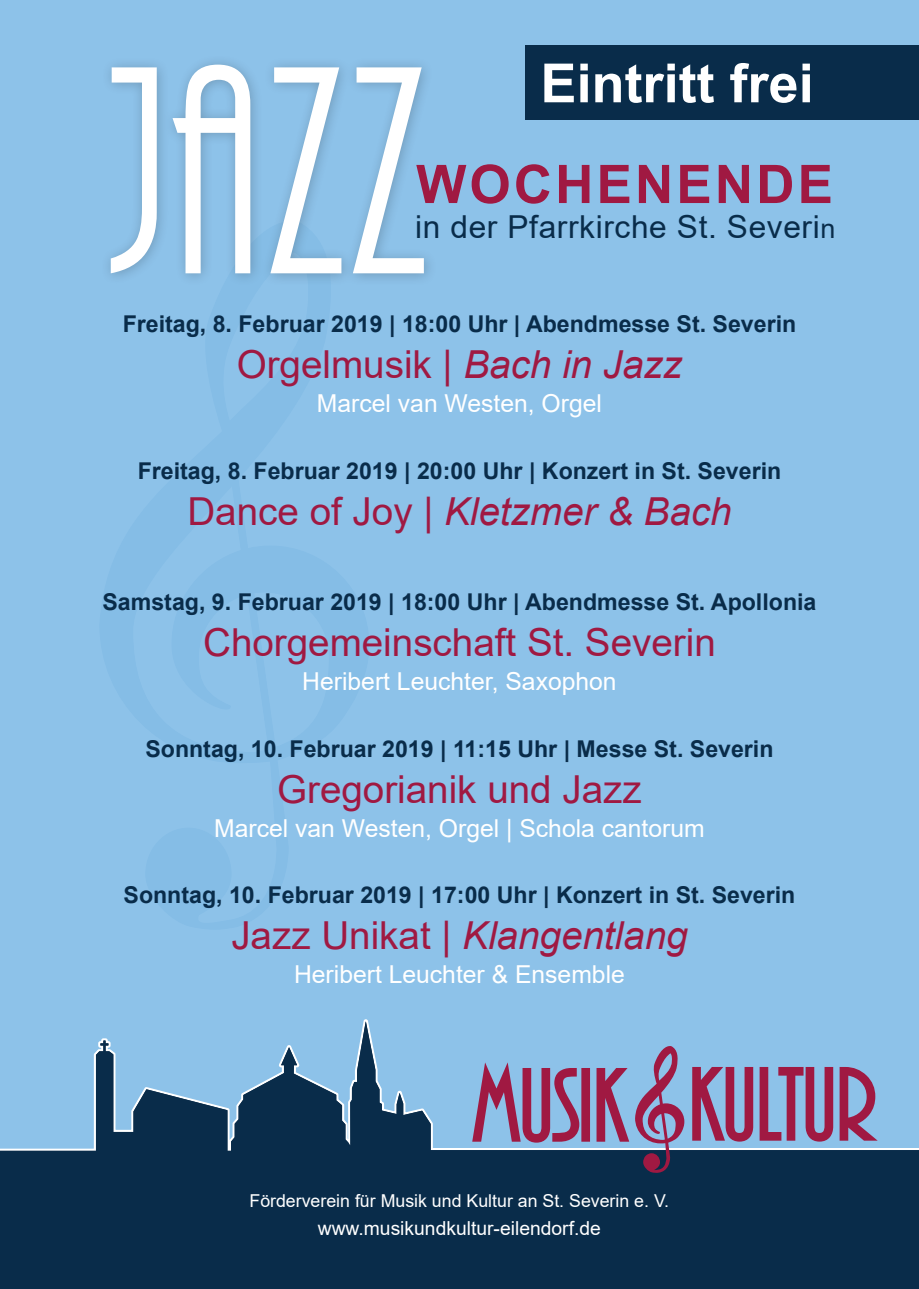
<style>
.page{position:relative;width:919px;height:1289px;background:#fff}
.page>*{position:absolute;margin:0;border:0;box-sizing:border-box;transform-origin:0 0}
.t1{font:308.55px "ARBONNIE";color:#fff}
.t2{font:700 54px "Arial";color:#fff}
.t3{font:700 53.25px "Arial";letter-spacing:.055em;color:#a01942}
.t4{font:38.55px "Arial";color:#a01942}
.t5{font:italic 38.55px "Arial";color:#a01942}
.t6{font:31.65px "Arial";letter-spacing:.02em;color:#092c4a}
.t7{font:24.75px "Arial";color:#fff}
.t8{font:700 23.1px "Arial";color:#092c4a}
.t9{font:19.35px "Arial";color:#fff}
.t10{font:17.7px "Arial";color:#fff}
.s1{font-size:27px}
.s2{font-style:italic}
.s3{font-style:normal}
</style>
<div class="page">
<div style="left:0;top:0;width:918px;height:1288px;background:#8dc2e9"></div>
<svg style="left:0;top:1021px;width:918px;height:267px;fill:#092c4a"></svg>
<svg style="left:472px;top:1062px;width:118px;height:80px"></svg>
<svg style="left:596px;top:1067px;width:33px;height:74px"></svg>
<svg style="left:635px;top:1044px;width:49px;height:128px"></svg>
<svg style="left:692px;top:1066px;width:61px;height:75px"></svg>
<svg style="left:759px;top:1066px;width:74px;height:75px"></svg>
<svg style="left:839px;top:1066px;width:38px;height:74px"></svg>
<div style="left:525px;top:46px;width:393px;height:74px;background:#092c4a"></div>
<hr style="left:369px;top:221px;width:1px;height:710px;background:#6fb0e1">
<div style="left:100px;top:54px;width:337px;height:233px;background:#231f20;opacity:.24"></div>
<p class="t2" style="left:540px;top:45px;width:275px">Eintritt frei</p>
<p class="t1" style="left:111px;top:16px;width:321px">JAZZ</p>
<p class="t3" style="left:416px;top:147px;width:418px">WOCHENENDE</p>
<p class="t6" style="left:415px;top:205px;width:422px">in der Pfarrkirche St. Severi<span class="s1">n</span></p>
<p class="t8" style="left:123px;top:308px;width:675px">Freitag, 8. Februar 2019 | 18:00 Uhr | Abendmesse St. Severin</p>
<p class="t4" style="left:237px;top:338px;width:447px">Orgelmusik | <span class="s2">Bach in Jazz</span></p>
<p class="t7" style="left:317px;top:386px;width:286px">Marcel van Westen, Orgel</p>
<p class="t8" style="left:138px;top:454px;width:645px">Freitag, 8. Februar 2019 | 20:00 Uhr | Konzert in St. Severin</p>
<p class="t5" style="left:187px;top:486px;width:545px"><span class="s3">Dance of Joy |</span> Kletzmer &amp; Bach</p>
<p class="t8" style="left:102px;top:585px;width:715px">Samstag, 9. Februar 2019 | 18:00 Uhr | Abendmesse St. Apollonia</p>
<p class="t4" style="left:203px;top:616px;width:514px">Chorgemeinschaft St. Severin</p>
<p class="t7" style="left:302px;top:664px;width:316px">Heribert Leuchter, Saxophon</p>
<p class="t8" style="left:145px;top:732px;width:629px">Sonntag, 10. Februar 2019 | 11:15 Uhr | Messe St. Severin</p>
<p class="t4" style="left:277px;top:762px;width:366px">Gregorianik und Jazz</p>
<p class="t7" style="left:214px;top:811px;width:492px">Marcel van Westen, Orgel | Schola cantorum</p>
<p class="t8" style="left:123px;top:878px;width:673px">Sonntag, 10. Februar 2019 | 17:00 Uhr | Konzert in St. Severin</p>
<p class="t5" style="left:231px;top:910px;width:457px"><span class="s3">Jazz Unikat |</span> Klangentlang</p>
<p class="t7" style="left:294px;top:957px;width:332px">Heribert Leuchter &amp; Ensemble</p>
<p class="t10" style="left:249px;top:1188px;width:421px">Förderverein für Musik und Kultur an St. Severin .V.e</p>
<p class="t9" style="left:318px;top:1214px;width:284px">www.musikundkultur-eilendorf.de</p>
</div>
